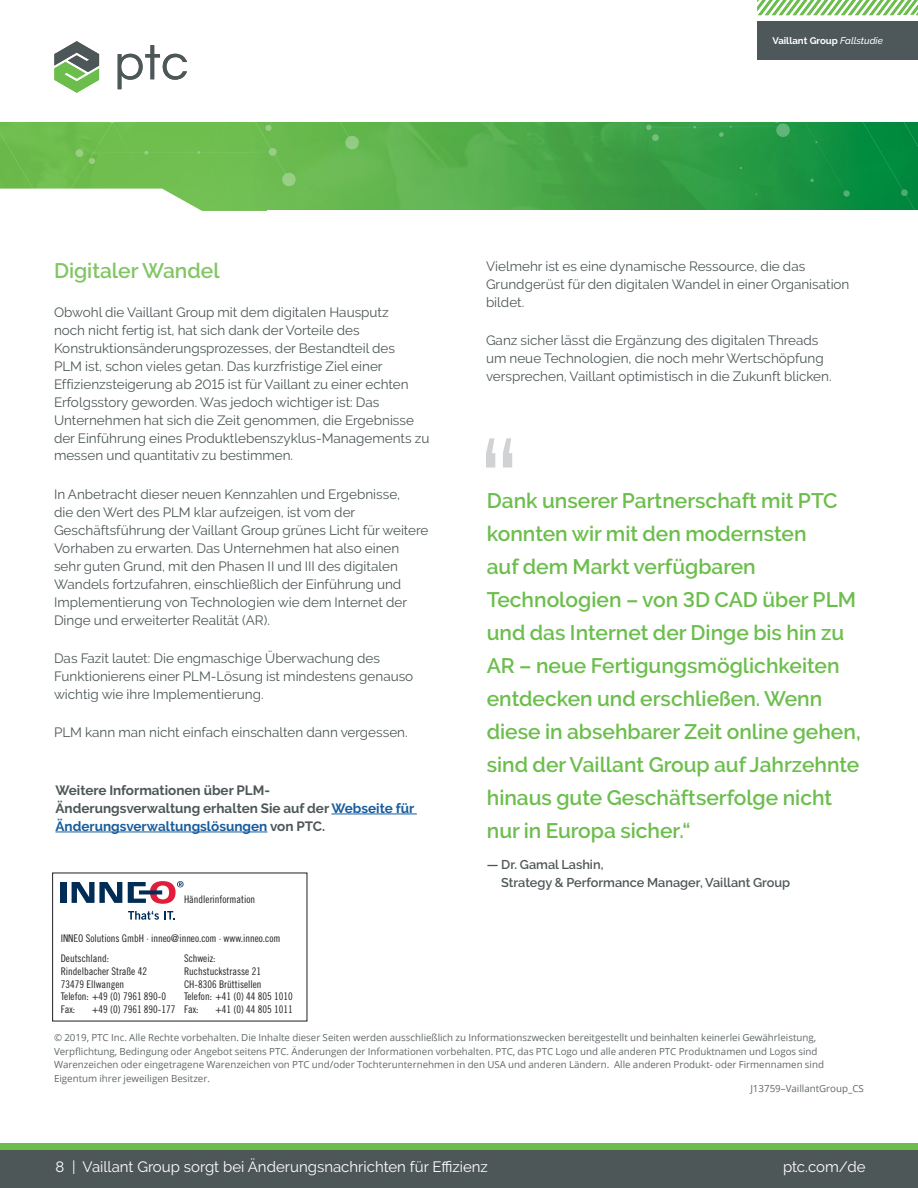
<style>
.page{position:relative;width:918px;height:1188px;background:#fff}
.page>*{position:absolute;margin:0;border:0;box-sizing:border-box;transform-origin:0 0}
.t1{font:600 21px/33px "PTC Raleway";color:#6cbe4c}
.t2{font:600 21px "PTC Raleway";color:#82c663}
.t3{font:15px "PTC Raleway";color:#fff}
.t4{font:13.5px/18px "PTC Raleway";color:#4e5758}
.t5{font:700 13.5px/18px "PTC Raleway";color:#4e5758}
.t6{font:600 12.75px/18px "PTC Raleway";color:#4e5758}
.t7{font:10.5px/12.6px "Trade Gothic LT Pro Cn 18";color:#231f20}
.t8{font:9.75px/13.5px "Open Sans";color:#616869}
.t9{font:700 9.6px "PTC Raleway";color:#fff}
.t10{font:italic 500 9.6px "PTC Raleway";color:#fff}
.s1{font-weight:500;font-style:italic}
.s2{color:#175d9e}
</style>
<div class="page">
<img style="left:297px;top:122px;width:349px;height:88px">
<svg style="left:646px;top:122px;width:272px;height:88px"></svg>
<svg style="left:319px;top:122px;width:41px;height:28px"></svg>
<svg style="left:0;top:41px;width:297px;height:170px"></svg>
<div style="left:757px;top:21px;width:161px;height:39px;background:#4e5759"></div>
<svg style="left:757px;top:0;width:161px;height:15px"></svg>
<div style="left:0;top:1149px;width:918px;height:39px;background:#4e5758"></div>
<div style="left:0;top:1143px;width:918px;height:6px;background:#6cbe4c"></div>
<svg style="left:486px;top:438px;width:26px;height:30px"></svg>
<hr style="left:331px;top:814px;width:86px;height:1px;background:#175d9e">
<hr style="left:56px;top:832px;width:211px;height:1px;background:#175d9e">
<div style="left:61px;top:882px;width:6px;height:21px;background:#002d56"></div>
<svg style="left:72px;top:882px;width:50px;height:21px"></svg>
<svg style="left:128px;top:881px;width:56px;height:23px"></svg>
<svg style="left:128px;top:911px;width:47px;height:9px"></svg>
<p class="t9" style="left:772px;top:35px;width:102px">Vaillant Group<span class="s1">Fallstudie</span></p>
<p class="t9" style="left:772px;top:35px;width:57px">C nnondale</p>
<p class="t10" style="left:840px;top:35px;width:44px">Fallstudie</p>
<h1 class="t2" style="left:54px;top:259px;width:167px">Digitaler Wandel</h1>
<p class="t4" style="left:54px;top:303px;width:377px">Obwohl die Vaillant Group mit dem digitalen Hausputz<br>noch nicht fertig ist, hat sich dank der Vorteile des Konstruktionsänderungsprozesses, der Bestandteil des<br>PLM ist, schon vieles getan. Das kurzfristige Ziel einer Effizienzsteigerung ab 2015 ist für Vaillant zu einer echten Erfolgsstory geworden. Was jedoch wichtiger ist: Das Unternehmen hat sich die Zeit genommen, die Ergebnisse der Einführung eines Produktlebenszyklus-Managements zu messen und quantitativ zu bestimmen.</p>
<p class="t4" style="left:54px;top:485px;width:376px">In Anbetracht dieser neuen Kennzahlen und Ergebnisse,<br>die den Wert des PLM klar aufzeigen, ist vom der Geschäftsführung der Vaillant Group grünes Licht für weitere Vorhaben zu erwarten. Das Unternehmen hat also einen sehr guten Grund, mit den Phasen II und III des digitalen Wandels fortzufahren, einschließlich der Einführung und Implementierung von Technologien wie dem Internet der Dinge und erweiterter Realität (AR).</p>
<p class="t4" style="left:54px;top:649px;width:361px">Das Fazit lautet: Die engmaschige Überwachung des<br>Funktionierens einer PLM-Lösung ist mindestens genauso wichtig wie ihre Implementierung.</p>
<p class="t4" style="left:54px;top:723px;width:355px">PLM kann man nicht einfach einschalten dann vergessen.</p>
<p class="t5" style="left:56px;top:781px;width:360px">Weitere Informationen über PLM-<br>Änderungsverwaltung erhalten Sie auf der <span class="s2">Webseite für<br>Änderungsverwaltungslösungen</span> von PTC.</p>
<p class="t7" style="left:184px;top:893px;width:73px">Händlerinformation</p>
<p class="t7" style="left:61px;top:932px;width:221px">INNEO Solutions GmbH · inneo@inneo.com · www.inneo.com</p>
<p class="t7" style="left:61px;top:952px;width:107px">Deutschland:<br>Rindelbacher Straße 42<br>73479 Ellwangen<br>Telefon: +49 (0) 7961 890-0<br>Fax:</p>
<p class="t7" style="left:92px;top:1003px;width:85px">+49 (0) 7961 890-177</p>
<p class="t7" style="left:184px;top:952px;width:110px">Schweiz:<br>Ruchstuckstrasse 21<br>CH-8306 Brüttisellen<br>Telefon: +41 (0) 44 805 1010<br>Fax:</p>
<p class="t7" style="left:216px;top:1003px;width:79px">+41 (0) 44 805 1011</p>
<p class="t4" style="left:486px;top:257px;width:365px">Vielmehr ist es eine dynamische Ressource, die das<br>Grundgerüst für den digitalen Wandel in einer Organisation bildet.</p>
<p class="t4" style="left:486px;top:332px;width:347px">Ganz sicher lässt die Ergänzung des digitalen Threads um neue Technologien, die noch mehr Wertschöpfung versprechen, Vaillant optimistisch in die Zukunft blicken.</p>
<p class="t1" style="left:487px;top:484px;width:375px">Dank unserer Partnerschaft mit PTC konnten wir mit den modernsten<br>auf dem Markt verfügbaren Technologien – von 3D CAD über PLM und das Internet der Dinge bis hin zu AR – neue Fertigungsmöglichkeiten entdecken und erschließen. Wenn diese in absehbarer Zeit online gehen, sind der Vaillant Group auf Jahrzehnte hinaus gute Geschäftserfolge nicht nur in Europa sicher.“</p>
<p class="t6" style="left:501px;top:856px;width:290px;text-indent:-14px">— Dr. Gamal Lashin,<br>Strategy &amp; Performance Manager, Vaillant Group</p>
<p class="t8" style="left:54px;top:1031px;width:772px">© 2019, PTC Inc. Alle Rechte vorbehalten. Die Inhalte dieser Seiten werden ausschließlich zu Informationszwecken bereitgestellt und beinhalten keinerlei Gewährleistung, Verpflichtung, Bedingung oder Angebot seitens PTC. Änderungen der Informationen vorbehalten. PTC, das PTC Logo und alle anderen PTC Produktnamen und Logos sind Warenzeichen oder eingetragene Warenzeichen von PTC und/oder Tochterunternehmen in den USA und anderen Ländern. Alle anderen Produkt- oder Firmennamen sind Eigentum ihrer jeweiligen Besitzer.</p>
<p class="t8" style="left:750px;top:1081px;width:115px">J13759–VaillantGroup_CS</p>
<p class="t3" style="left:56px;top:1158px;width:434px">8 | Vaillant Group sorgt bei Änderungsnachrichten für Effizienz</p>
<p class="t3" style="left:783px;top:1158px;width:84px">ptc.com/de</p>
</div>
